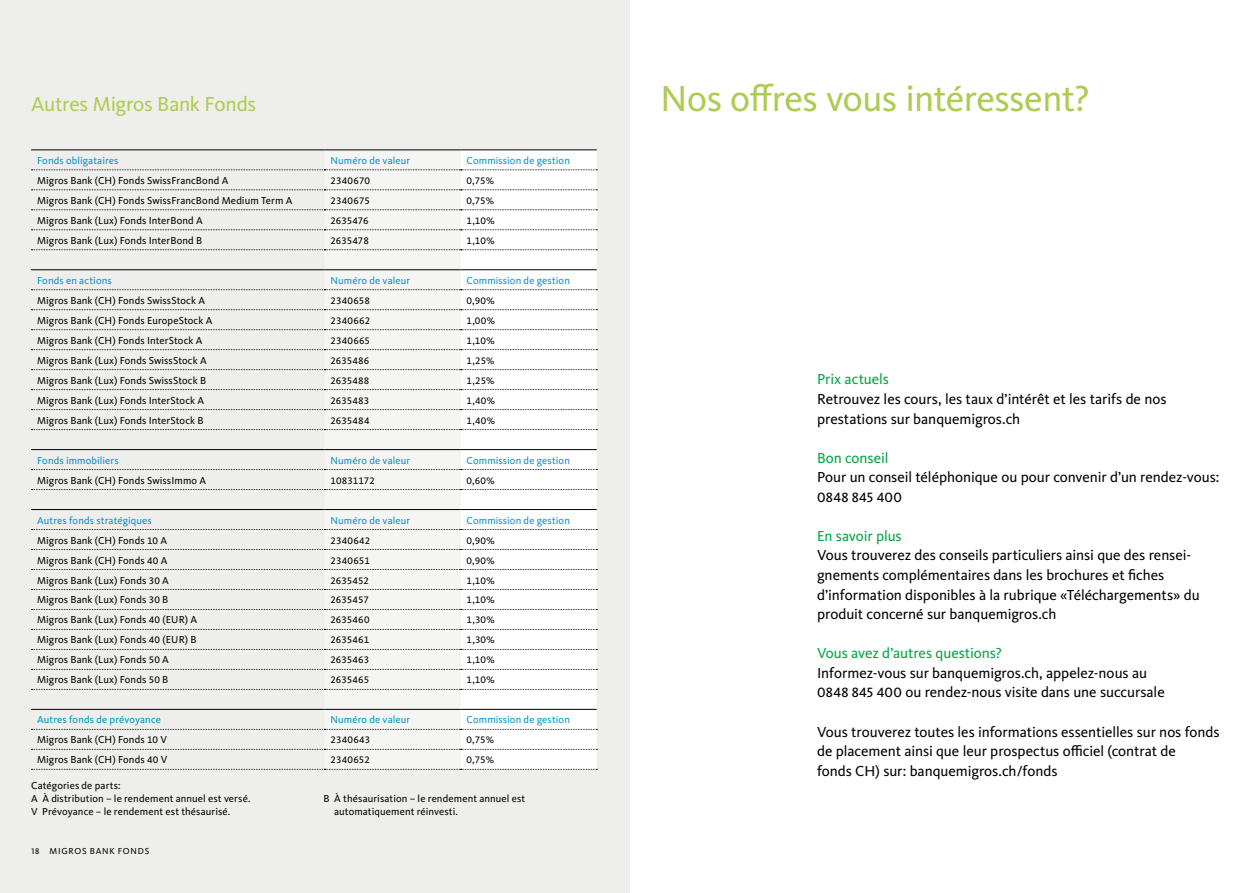
<style>
.page{position:relative;width:1259px;height:893px;background:#fff}
.page>*{position:absolute;margin:0;border:0;box-sizing:border-box;transform-origin:0 0}
.t1{font:37.5px "Migrosbank Kievit";letter-spacing:-.015em;color:#aecc52}
.t2{font:21px "Migrosbank Kievit";letter-spacing:-.015em;color:#aecc52}
.t3{font:15px/19.5px "Migrosbank Kievit";letter-spacing:-.005em;color:#000}
.t4{font:15px "Migrosbank Kievit";letter-spacing:-.005em;color:#00a53f}
.t5{font:10.5px/12.8px "Migrosbank Kievit";letter-spacing:.01em;color:#000}
.t6{font:10.5px "Migrosbank Kievit";letter-spacing:.01em;color:#0094cc}
.t7{font:10.5px "Migrosbank Kievit";letter-spacing:-.015em;color:#000}
.t8{font:10.5px "Migrosbank Kievit";letter-spacing:-.01em;color:#000}
.t9{font:9px "Migrosbank Kievit";letter-spacing:.085em;color:#000}
</style>
<div class="page">
<div style="left:0;top:0;width:629px;height:893px;background:#eeeeec"></div>
<svg style="left:324px;top:170px;width:136px;height:599px"></svg>
<div style="left:460px;top:151px;width:137px;height:618px;background:#fff"></div>
<svg style="left:31px;top:169px;width:566px;height:1px"></svg>
<svg style="left:31px;top:189px;width:566px;height:1px"></svg>
<svg style="left:31px;top:209px;width:566px;height:1px"></svg>
<svg style="left:31px;top:229px;width:566px;height:1px"></svg>
<svg style="left:31px;top:249px;width:566px;height:1px"></svg>
<svg style="left:31px;top:289px;width:566px;height:1px"></svg>
<svg style="left:31px;top:309px;width:566px;height:1px"></svg>
<svg style="left:31px;top:329px;width:566px;height:1px"></svg>
<svg style="left:31px;top:349px;width:566px;height:1px"></svg>
<svg style="left:31px;top:369px;width:566px;height:1px"></svg>
<svg style="left:31px;top:389px;width:566px;height:1px"></svg>
<svg style="left:31px;top:409px;width:566px;height:1px"></svg>
<svg style="left:31px;top:429px;width:566px;height:1px"></svg>
<svg style="left:31px;top:469px;width:566px;height:1px"></svg>
<svg style="left:31px;top:489px;width:566px;height:1px"></svg>
<svg style="left:31px;top:529px;width:566px;height:1px"></svg>
<svg style="left:31px;top:549px;width:566px;height:1px"></svg>
<svg style="left:31px;top:569px;width:566px;height:1px"></svg>
<svg style="left:31px;top:589px;width:566px;height:1px"></svg>
<svg style="left:31px;top:609px;width:566px;height:1px"></svg>
<svg style="left:31px;top:629px;width:566px;height:1px"></svg>
<svg style="left:31px;top:649px;width:566px;height:1px"></svg>
<svg style="left:31px;top:669px;width:566px;height:1px"></svg>
<svg style="left:31px;top:689px;width:566px;height:1px"></svg>
<svg style="left:31px;top:729px;width:566px;height:1px"></svg>
<svg style="left:31px;top:749px;width:566px;height:1px"></svg>
<svg style="left:31px;top:769px;width:566px;height:1px"></svg>
<hr style="left:31px;top:150px;width:293px;height:1px;background:#000">
<hr style="left:324px;top:150px;width:136px;height:1px;background:#000">
<hr style="left:460px;top:150px;width:137px;height:1px;background:#000">
<hr style="left:31px;top:269px;width:293px;height:1px;background:#000">
<hr style="left:324px;top:269px;width:136px;height:1px;background:#000">
<hr style="left:460px;top:269px;width:137px;height:1px;background:#000">
<hr style="left:31px;top:449px;width:293px;height:1px;background:#000">
<hr style="left:324px;top:449px;width:136px;height:1px;background:#000">
<hr style="left:460px;top:449px;width:137px;height:1px;background:#000">
<hr style="left:31px;top:709px;width:293px;height:1px;background:#000">
<hr style="left:324px;top:709px;width:136px;height:1px;background:#000">
<hr style="left:460px;top:709px;width:137px;height:1px;background:#000">
<hr style="left:31px;top:509px;width:293px;height:1px;background:#000">
<hr style="left:324px;top:509px;width:136px;height:1px;background:#000">
<hr style="left:460px;top:509px;width:137px;height:1px;background:#000">
<h2 class="t2" style="left:31px;top:92px;width:227px">Autres Migros Bank Fonds</h2>
<p class="t6" style="left:37px;top:154px;width:83px">Fonds obligataires</p>
<p class="t6" style="left:330px;top:154px;width:81px">Numéro de valeur</p>
<p class="t6" style="left:466px;top:154px;width:105px">Commission de gestion</p>
<p class="t5" style="left:37px;top:174px;width:193px">Migros Bank (CH) Fonds SwissFrancBond A</p>
<p class="t5" style="left:330px;top:174px;width:41px">2340670</p>
<p class="t5" style="left:466px;top:174px;width:29px">0,75%</p>
<p class="t5" style="left:37px;top:194px;width:257px">Migros Bank (CH) Fonds SwissFrancBond Medium Term A</p>
<p class="t5" style="left:330px;top:194px;width:41px">2340675</p>
<p class="t5" style="left:466px;top:194px;width:29px">0,75%</p>
<p class="t5" style="left:37px;top:214px;width:167px">Migros Bank (Lux) Fonds InterBond A</p>
<p class="t7" style="left:330px;top:214px;width:40px">2635476</p>
<p class="t5" style="left:466px;top:214px;width:29px">1,10%</p>
<p class="t5" style="left:37px;top:234px;width:167px">Migros Bank (Lux) Fonds InterBond B</p>
<p class="t7" style="left:330px;top:234px;width:40px">2635478</p>
<p class="t5" style="left:466px;top:234px;width:29px">1,10%</p>
<p class="t6" style="left:37px;top:274px;width:76px">Fonds en actions</p>
<p class="t6" style="left:330px;top:274px;width:81px">Numéro de valeur</p>
<p class="t6" style="left:466px;top:274px;width:105px">Commission de gestion</p>
<p class="t5" style="left:37px;top:294px;width:169px">Migros Bank (CH) Fonds SwissStock A</p>
<p class="t5" style="left:330px;top:294px;width:41px">2340658</p>
<p class="t5" style="left:466px;top:294px;width:30px">0,90%</p>
<p class="t5" style="left:37px;top:314px;width:177px">Migros Bank (CH) Fonds EuropeStock A</p>
<p class="t5" style="left:330px;top:314px;width:41px">2340662</p>
<p class="t5" style="left:466px;top:314px;width:30px">1,00%</p>
<p class="t5" style="left:37px;top:334px;width:167px">Migros Bank (CH) Fonds InterStock A</p>
<p class="t5" style="left:330px;top:334px;width:41px">2340665</p>
<p class="t5" style="left:466px;top:334px;width:29px">1,10%</p>
<p class="t5" style="left:37px;top:354px;width:171px">Migros Bank (Lux) Fonds SwissStock A</p>
<p class="t5" style="left:330px;top:354px;width:41px">2635486</p>
<p class="t5" style="left:466px;top:354px;width:29px">1,25%</p>
<p class="t5" style="left:37px;top:374px;width:171px">Migros Bank (Lux) Fonds SwissStock B</p>
<p class="t5" style="left:330px;top:374px;width:41px">2635488</p>
<p class="t5" style="left:466px;top:374px;width:29px">1,25%</p>
<p class="t5" style="left:37px;top:394px;width:169px">Migros Bank (Lux) Fonds InterStock A</p>
<p class="t5" style="left:330px;top:394px;width:40px">2635483</p>
<p class="t5" style="left:466px;top:394px;width:30px">1,40%</p>
<p class="t5" style="left:37px;top:414px;width:168px">Migros Bank (Lux) Fonds InterStock B</p>
<p class="t5" style="left:330px;top:414px;width:41px">2635484</p>
<p class="t5" style="left:466px;top:414px;width:30px">1,40%</p>
<p class="t6" style="left:37px;top:454px;width:83px">Fonds immobiliers</p>
<p class="t6" style="left:330px;top:454px;width:81px">Numéro de valeur</p>
<p class="t6" style="left:466px;top:454px;width:105px">Commission de gestion</p>
<p class="t5" style="left:37px;top:474px;width:171px">Migros Bank (CH) Fonds SwissImmo A</p>
<p class="t5" style="left:330px;top:474px;width:46px">10831172</p>
<p class="t5" style="left:466px;top:474px;width:30px">0,60%</p>
<p class="t6" style="left:37px;top:514px;width:116px">Autres fonds stratégiques</p>
<p class="t6" style="left:330px;top:514px;width:81px">Numéro de valeur</p>
<p class="t6" style="left:466px;top:514px;width:105px">Commission de gestion</p>
<p class="t5" style="left:37px;top:534px;width:132px">Migros Bank (CH) Fonds 10 A</p>
<p class="t5" style="left:330px;top:534px;width:41px">2340642</p>
<p class="t5" style="left:466px;top:534px;width:30px">0,90%</p>
<p class="t5" style="left:37px;top:554px;width:132px">Migros Bank (CH) Fonds 40 A</p>
<p class="t5" style="left:330px;top:554px;width:41px">2340651</p>
<p class="t5" style="left:466px;top:554px;width:30px">0,90%</p>
<p class="t5" style="left:37px;top:574px;width:133px">Migros Bank (Lux) Fonds 30 A</p>
<p class="t8" style="left:330px;top:574px;width:40px">2635452</p>
<p class="t5" style="left:466px;top:574px;width:29px">1,10%</p>
<p class="t5" style="left:37px;top:594px;width:133px">Migros Bank (Lux) Fonds 30 B</p>
<p class="t5" style="left:330px;top:594px;width:40px">2635457</p>
<p class="t5" style="left:466px;top:594px;width:29px">1,10%</p>
<p class="t5" style="left:37px;top:614px;width:162px">Migros Bank (Lux) Fonds 40 (EUR) A</p>
<p class="t5" style="left:330px;top:614px;width:41px">2635460</p>
<p class="t5" style="left:466px;top:614px;width:30px">1,30%</p>
<p class="t5" style="left:37px;top:634px;width:161px">Migros Bank (Lux) Fonds 40 (EUR) B</p>
<p class="t5" style="left:330px;top:634px;width:40px">2635461</p>
<p class="t5" style="left:466px;top:634px;width:30px">1,30%</p>
<p class="t5" style="left:37px;top:654px;width:133px">Migros Bank (Lux) Fonds 50 A</p>
<p class="t5" style="left:330px;top:654px;width:40px">2635463</p>
<p class="t5" style="left:466px;top:654px;width:29px">1,10%</p>
<p class="t5" style="left:37px;top:674px;width:133px">Migros Bank (Lux) Fonds 50 B</p>
<p class="t5" style="left:330px;top:674px;width:40px">2635465</p>
<p class="t5" style="left:466px;top:674px;width:29px">1,10%</p>
<p class="t6" style="left:37px;top:714px;width:125px">Autres fonds de prévoyance</p>
<p class="t6" style="left:330px;top:714px;width:81px">Numéro de valeur</p>
<p class="t6" style="left:466px;top:714px;width:105px">Commission de gestion</p>
<p class="t5" style="left:37px;top:734px;width:132px">Migros Bank (CH) Fonds 10 V</p>
<p class="t5" style="left:330px;top:734px;width:41px">2340643</p>
<p class="t5" style="left:466px;top:734px;width:29px">0,75%</p>
<p class="t5" style="left:37px;top:754px;width:132px">Migros Bank (CH) Fonds 40 V</p>
<p class="t5" style="left:330px;top:754px;width:41px">2340652</p>
<p class="t5" style="left:466px;top:754px;width:29px">0,75%</p>
<p class="t5" style="left:31px;top:780px;width:221px">Catégories de parts:<br>A À distribution – le rendement annuel est versé.</p>
<p class="t5" style="left:324px;top:792px;width:203px">B À thésaurisation – le rendement annuel est</p>
<p class="t5" style="left:31px;top:805px;width:201px">V Prévoyance – le rendement est thésaurisé.</p>
<p class="t5" style="left:334px;top:805px;width:125px">automatiquement réinvesti.</p>
<p class="t9" style="left:31px;top:846px;width:120px">18 MIGROS BANK FONDS</p>
<h1 class="t1" style="left:660px;top:77px;width:431px">Nos offres vous intéressent?</h1>
<h3 class="t4" style="left:817px;top:371px;width:73px">Prix actuels</h3>
<h3 class="t3" style="left:817px;top:389px;width:351px">Retrouvez les cours, les taux d’intérêt et les tarifs de nos prestations sur banquemigros.ch</h3>
<h3 class="t4" style="left:817px;top:449px;width:73px">Bon conseil</h3>
<h3 class="t3" style="left:817px;top:468px;width:404px">Pour un conseil téléphonique ou pour convenir d’un rendez-vous:<br>0848 845 400</h3>
<h3 class="t4" style="left:817px;top:527px;width:86px">En savoir plus</h3>
<h3 class="t3" style="left:817px;top:546px;width:384px">Vous trouverez des conseils particuliers ainsi que des rensei&shy;gnements complémentaires dans les brochures et fiches d’information disponibles à la rubrique «Téléchargements» du produit concerné sur banquemigros.ch</h3>
<h3 class="t4" style="left:817px;top:645px;width:186px">Vous avez d’autres questions?</h3>
<h3 class="t3" style="left:817px;top:663px;width:349px">Informez-vous sur banquemigros.ch, appelez-nous au<br>0848 845 400 ou rendez-nous visite dans une succursale</h3>
<h3 class="t3" style="left:817px;top:722px;width:404px">Vous trouverez toutes les informations essentielles sur nos fonds de placement ainsi que leur prospectus officiel (contrat de<br>fonds CH) sur: banquemigros.ch/fonds</h3>
</div>
